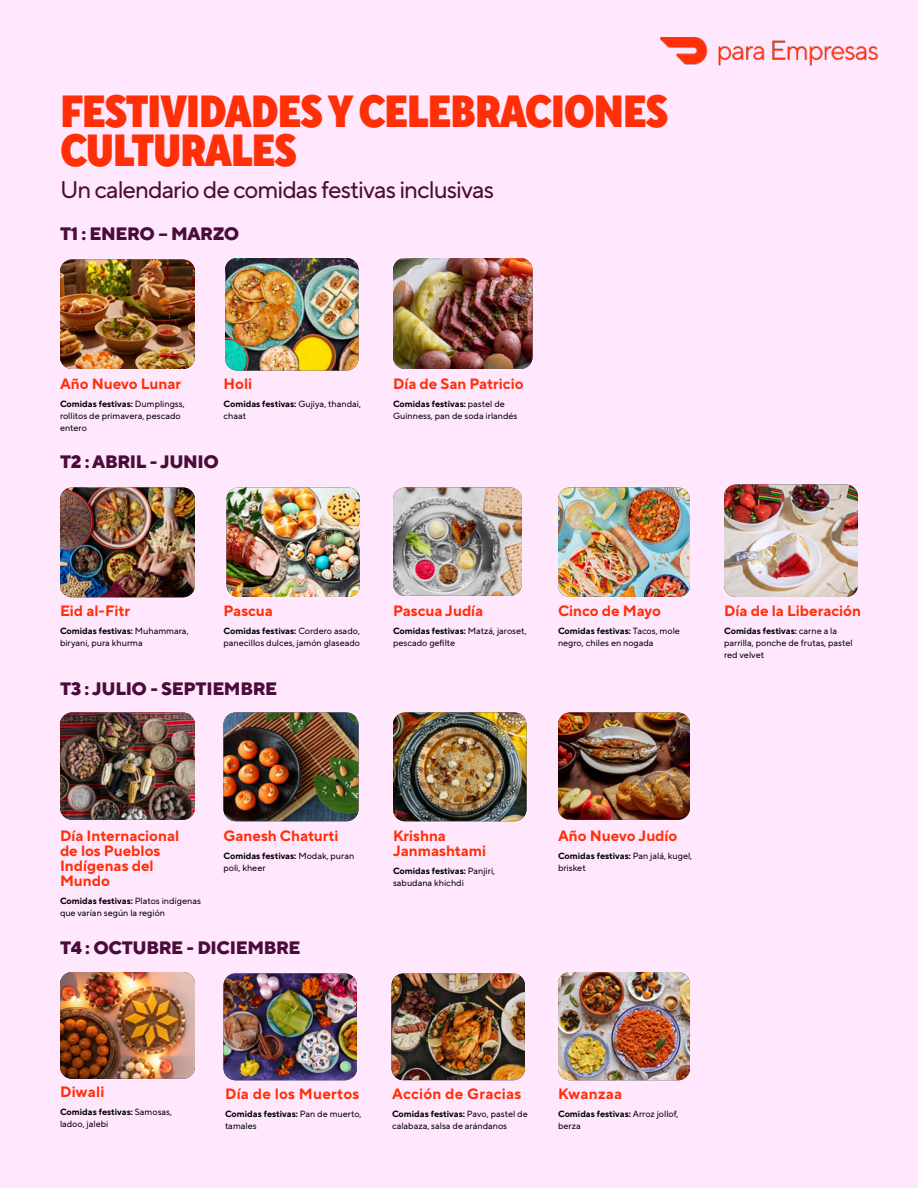
<style>
.page{position:relative;width:918px;height:1188px;background:#ffe8fe}
.page>*{position:absolute;margin:0;border:0;box-sizing:border-box;transform-origin:0 0}
.t1{font:900 45px/39.6px "TT Norms Pro Cond";letter-spacing:-.03em;color:#ff3008}
.t2{font:24px "TT Norms Pro";letter-spacing:-.04em;color:#4c0c3a}
.t3{font:800 18px "TT Norms Pro";letter-spacing:-.02em;color:#4c0c3a}
.t4{font:700 15px/15px "TT Norms Pro";color:#ff3008}
.t5{font:700 15px "TT Norms Pro";letter-spacing:.02em;color:#ff3008}
.t6{font:9px/12px "TT Norms Pro";color:#030303}
.s1{font-weight:700}
</style>
<div class="page">
<img style="left:60px;top:972px;width:135px;height:107px">
<img style="left:224px;top:974px;width:133px;height:106px">
<img style="left:392px;top:974px;width:133px;height:106px">
<img style="left:558px;top:972px;width:132px;height:108px">
<img style="left:60px;top:712px;width:135px;height:108px">
<img style="left:224px;top:712px;width:134px;height:109px">
<img style="left:393px;top:712px;width:133px;height:109px">
<img style="left:558px;top:712px;width:132px;height:108px">
<img style="left:60px;top:488px;width:135px;height:109px">
<img style="left:226px;top:488px;width:134px;height:109px">
<img style="left:393px;top:488px;width:129px;height:108px">
<img style="left:558px;top:488px;width:132px;height:109px">
<img style="left:724px;top:484px;width:134px;height:113px">
<img style="left:60px;top:260px;width:135px;height:109px">
<img style="left:393px;top:258px;width:139px;height:111px">
<img style="left:225px;top:258px;width:133px;height:112px">
<img style="left:660px;top:37px;width:219px;height:29px">
<h1 class="t1" style="left:60px;top:92px;width:610px">FESTIVIDADES Y CELEBRACIONES<br>CULTURALES</h1>
<h2 class="t2" style="left:60px;top:172px;width:436px">Un calendario de comidas festivas inclusivas</h2>
<h3 class="t3" style="left:60px;top:220px;width:181px">T1 : ENERO – MARZO</h3>
<h3 class="t4" style="left:60px;top:375px;width:123px">Año Nuevo Lunar</h3>
<p class="t6" style="left:60px;top:397px;width:126px"><span class="s1">Comidas festivas:</span> Dumplingss, rollitos de primavera, pescado entero</p>
<h3 class="t4" style="left:224px;top:375px;width:30px">Holi</h3>
<p class="t6" style="left:224px;top:397px;width:139px"><span class="s1">Comidas festivas:</span> Gujiya, thandai, chaat</p>
<h3 class="t3" style="left:60px;top:448px;width:161px">T2 : ABRIL - JUNIO</h3>
<h3 class="t4" style="left:393px;top:375px;width:132px">Día de San Patricio</h3>
<p class="t6" style="left:393px;top:397px;width:126px"><span class="s1">Comidas festivas:</span> pastel de<br>Guinness, pan de soda irlandés</p>
<h3 class="t4" style="left:60px;top:602px;width:72px">Eid al-Fitr</h3>
<p class="t6" style="left:60px;top:624px;width:130px"><span class="s1">Comidas festivas:</span> Muhammara, biryani, pura khurma</p>
<h3 class="t4" style="left:224px;top:602px;width:51px">Pascua</h3>
<p class="t6" style="left:224px;top:624px;width:138px"><span class="s1">Comidas festivas:</span> Cordero asado, panecillos dulces, jamón glaseado</p>
<h3 class="t3" style="left:60px;top:675px;width:219px">T3 : JULIO - SEPTIEMBRE</h3>
<h3 class="t4" style="left:393px;top:602px;width:92px">Pascua Judía</h3>
<p class="t6" style="left:393px;top:624px;width:135px"><span class="s1">Comidas festivas:</span> Matzá, jaroset, pescado gefilte</p>
<h3 class="t4" style="left:558px;top:602px;width:105px">Cinco de Mayo</h3>
<p class="t6" style="left:558px;top:624px;width:124px"><span class="s1">Comidas festivas:</span> Tacos, mole negro, chiles en nogada</p>
<h3 class="t4" style="left:724px;top:602px;width:138px">Día de la Liberación</h3>
<p class="t6" style="left:724px;top:624px;width:130px"><span class="s1">Comidas festivas:</span> carne a la parrilla, ponche de frutas, pastel red velvet</p>
<h3 class="t4" style="left:60px;top:827px;width:121px">Día Internacional de los Pueblos<br>Indígenas del<br>Mundo</h3>
<p class="t6" style="left:60px;top:894px;width:142px"><span class="s1">Comidas festivas:</span> Platos indígenas que varían según la región</p>
<h3 class="t4" style="left:224px;top:827px;width:117px">Ganesh Chaturti</h3>
<p class="t6" style="left:224px;top:849px;width:132px"><span class="s1">Comidas festivas:</span> Modak, puran poli, kheer</p>
<h3 class="t3" style="left:60px;top:934px;width:242px">T4 : OCTUBRE - DICIEMBRE</h3>
<h3 class="t4" style="left:393px;top:827px;width:95px">Krishna<br>Janmashtami</h3>
<p class="t6" style="left:393px;top:864px;width:104px"><span class="s1">Comidas festivas:</span> Panjiri, sabudana khichdi</p>
<h3 class="t4" style="left:558px;top:827px;width:121px">Año Nuevo Judío</h3>
<p class="t6" style="left:558px;top:849px;width:136px"><span class="s1">Comidas festivas:</span> Pan jalá, kugel, brisket</p>
<h3 class="t4" style="left:60px;top:1083px;width:46px">Diwali</h3>
<p class="t6" style="left:60px;top:1105px;width:114px"><span class="s1">Comidas festivas:</span> Samosas, ladoo, jalebi</p>
<h3 class="t5" style="left:225px;top:1082px;width:136px">Día de los Muertos</h3>
<p class="t6" style="left:225px;top:1107px;width:138px"><span class="s1">Comidas festivas:</span> Pan de muerto, tamales</p>
<h3 class="t5" style="left:392px;top:1082px;width:131px">Acción de Gracias</h3>
<p class="t6" style="left:392px;top:1107px;width:137px"><span class="s1">Comidas festivas:</span> Pavo, pastel de calabaza, salsa de arándanos</p>
<h3 class="t5" style="left:558px;top:1082px;width:66px">Kwanzaa</h3>
<p class="t6" style="left:558px;top:1107px;width:122px"><span class="s1">Comidas festivas:</span> Arroz jollof, berza</p>
</div>
